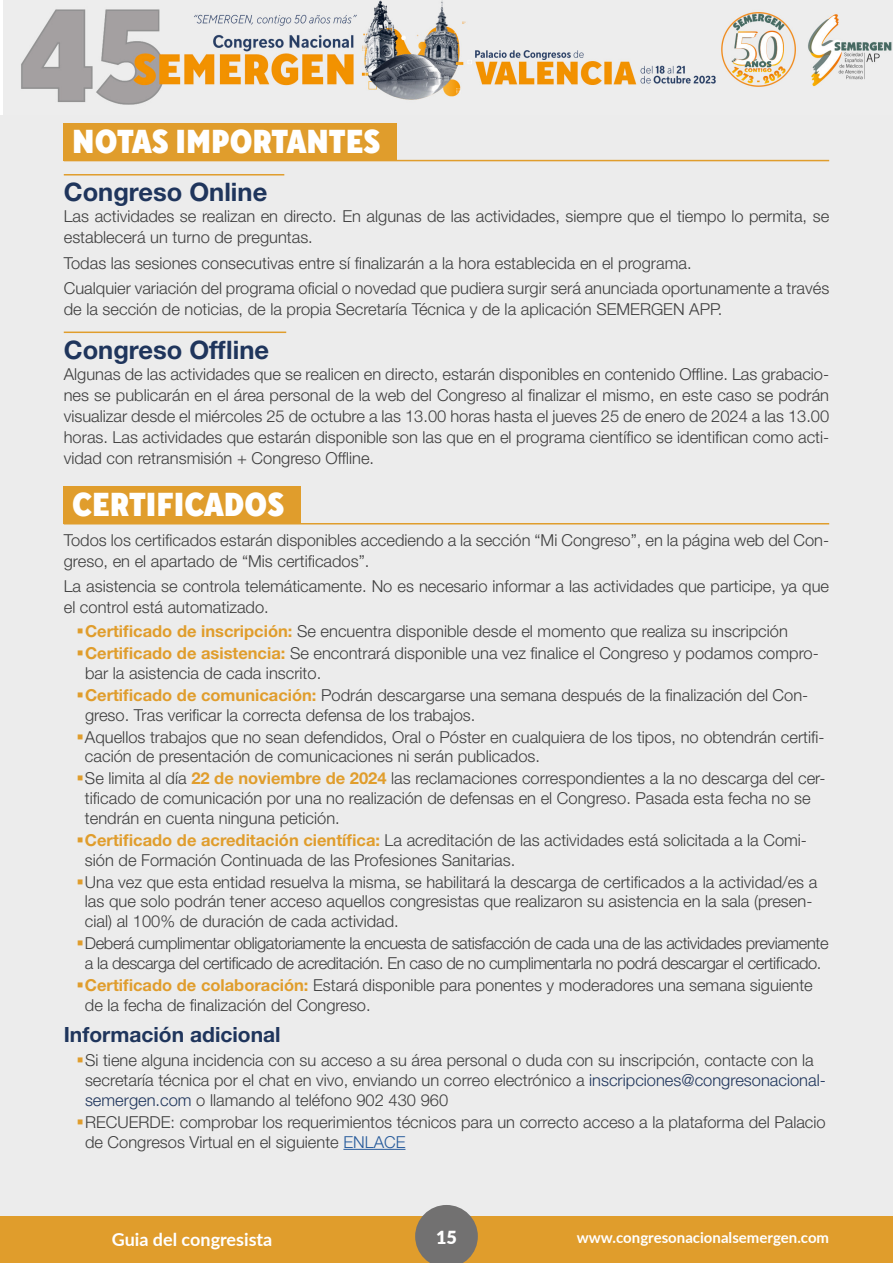
<style>
.page{position:relative;width:893px;height:1263px;background:#fff}
.page>*{position:absolute;margin:0;border:0;box-sizing:border-box;transform-origin:0 0}
.t1{font:900 33px "TT Norms Std Cond";color:#fff}
.t2{font:700 25.5px "Helvetica Neue LT Std";color:#1f355c}
.t3{font:700 21px "Helvetica Neue LT Std";color:#1f355c}
.t4{font:700 18px "Lato";color:#fff}
.t5{font:900 18px "Lato";color:#fff}
.t6{font:300 16.5px/19.8px "Helvetica Neue LT Std";color:#3e3e3e}
.t7{font:300 16.5px/19.8px "Helvetica Neue LT Std";letter-spacing:-.025em;color:#3e3e3e}
.t8{font:700 15px "Lato";color:#fff}
.s1{font-weight:700;color:#e09d2c}
.s2{color:#1f355c}
.s3{color:#275b9b}
</style>
<div class="page">
<img style="left:3px;top:0;width:890px;height:115px">
<div style="left:0;top:115px;width:893px;height:1148px;background:#ececec"></div>
<div style="left:0;top:1216px;width:893px;height:47px;background:#e09d2c"></div>
<svg style="left:415px;top:1205px;width:63px;height:58px"></svg>
<div style="left:64px;top:123px;width:333px;height:38px;background:#e09d2c"></div>
<hr style="left:64px;top:160px;width:765px;height:1px;background:#e09d2c">
<hr style="left:64px;top:174px;width:220px;height:1px;background:#e09d2c">
<hr style="left:64px;top:332px;width:222px;height:1px;background:#e09d2c">
<div style="left:64px;top:486px;width:237px;height:38px;background:#e09d2c"></div>
<hr style="left:64px;top:523px;width:765px;height:1px;background:#e09d2c">
<hr style="left:343px;top:1149px;width:62px;height:1px;background:#275b9b">
<h1 class="t1" style="left:72px;top:120px;width:309px">NOTAS IMPORTANTES</h1>
<h2 class="t2" style="left:64px;top:177px;width:205px">Congreso Online</h2>
<p class="t6" style="left:64px;top:206px;width:767px;line-height:21px">Las actividades se realizan en directo. En algunas de las actividades, siempre que el tiempo lo permita, se establecerá un turno de preguntas.</p>
<p class="t6" style="left:64px;top:250px;width:767px;line-height:25.2px">Todas las sesiones consecutivas entre sí finalizarán a la hora establecida en el programa.<br>Cualquier variación del programa oficial o novedad que pudiera surgir será anunciada oportunamente a través</p>
<p class="t6" style="left:64px;top:299px;width:660px">de la sección de noticias, de la propia Secretaría Técnica y de la aplicación SEMERGEN APP.</p>
<h2 class="t2" style="left:64px;top:334px;width:207px">Congreso Offline</h2>
<p class="t6" style="left:64px;top:363px;width:767px;line-height:21px;text-align:justify">Algunas de las actividades que se realicen en directo, estarán disponibles en contenido Offline. Las grabacio&shy;nes se publicarán en el área personal de la web del Congreso al finalizar el mismo, en este caso se podrán visualizar desde el miércoles 25 de octubre a las 13.00 horas hasta el jueves 25 de enero de 2024 a las 13.00 horas. Las actividades que estarán disponible son las que en el programa científico se identifican como acti&shy;vidad con retransmisión + Congreso Offline.</p>
<h1 class="t1" style="left:72px;top:483px;width:213px">CERTIFICADOS</h1>
<p class="t6" style="left:64px;top:529px;width:767px;line-height:21px">Todos los certificados estarán disponibles accediendo a la sección “Mi Congreso”, en la página web del Con&shy;greso, en el apartado de “Mis certificados”.</p>
<p class="t6" style="left:64px;top:575px;width:767px;line-height:21px">La asistencia se controla telemáticamente. No es necesario informar a las actividades que participe, ya que el control está automatizado.</p>
<p class="t6" style="left:85px;top:620px;width:735px;line-height:21.9px"><span class="s1">Certificado de inscripción:</span> Se encuentra disponible desde el momento que realiza su inscripción<br><span class="s1">Certificado de asistencia:</span> Se encontrará disponible una vez finalice el Congreso y podamos compro-</p>
<p class="t6" style="left:85px;top:662px;width:725px;line-height:21.9px">bar la asistencia de cada inscrito.<br><span class="s1">Certificado de comunicación:</span> Podrán descargarse una semana después de la finalización del Con-</p>
<p class="t6" style="left:85px;top:703px;width:741px;line-height:21.9px">greso. Tras verificar la correcta defensa de los trabajos.<br>Aquellos trabajos que no sean defendidos, Oral o Póster en cualquiera de los tipos, no obtendrán certifi-</p>
<p class="t6" style="left:85px;top:745px;width:742px;line-height:21.9px">cación de presentación de comunicaciones ni serán publicados.<br>Se limita al día <span class="s1">22 de noviembre de 2024</span> las reclamaciones correspondientes a la no descarga del cer-</p>
<p class="t6" style="left:85px;top:788px;width:727px">tificado de comunicación por una no realización de defensas en el Congreso. Pasada esta fecha no se tendrán en cuenta ninguna petición.</p>
<p class="t6" style="left:85px;top:830px;width:724px"><span class="s1">Certificado de acreditación científica:</span> La acreditación de las actividades está solicitada a la Comi&shy;sión de Formación Continuada de las Profesiones Sanitarias.</p>
<p class="t6" style="left:85px;top:871px;width:734px">Una vez que esta entidad resuelva la misma, se habilitará la descarga de certificados a la actividad/es a las que solo podrán tener acceso aquellos congresistas que realizaron su asistencia en la sala (presen&shy;cial) al 100% de duración de cada actividad.</p>
<p class="t7" style="left:85px;top:933px;width:745px">Deberá cumplimentar obligatoriamente la encuesta de satisfacción de cada una de las actividades previamente a la descarga del certificado de acreditación. En caso de no cumplimentarla no podrá descargar el certificado.</p>
<p class="t6" style="left:85px;top:975px;width:729px"><span class="s1">Certificado de colaboración:</span> Estará disponible para ponentes y moderadores una semana siguiente de la fecha de finalización del Congreso.</p>
<p class="t3" style="left:64px;top:1022px;width:218px">Información adicional</p>
<p class="t6" style="left:85px;top:1050px;width:742px">Si tiene alguna incidencia con su acceso a su área personal o duda con su inscripción, contacte con la secretaría técnica por el chat en vivo, enviando un correo electrónico a <span class="s2">inscripciones@congresonacional&shy;semergen.com</span> o llamando al teléfono 902 430 960</p>
<p class="t6" style="left:85px;top:1112px;width:742px">RECUERDE: comprobar los requerimientos técnicos para un correcto acceso a la plataforma del Palacio de Congresos Virtual en el siguiente <span class="s3">ENLACE</span></p>
<p class="t4" style="left:112px;top:1226px;width:162px">Guia del congresista</p>
<p class="t5" style="left:436px;top:1223px;width:22px">15</p>
<p class="t8" style="left:577px;top:1227px;width:254px">www.congresonacionalsemergen.com</p>
</div>
